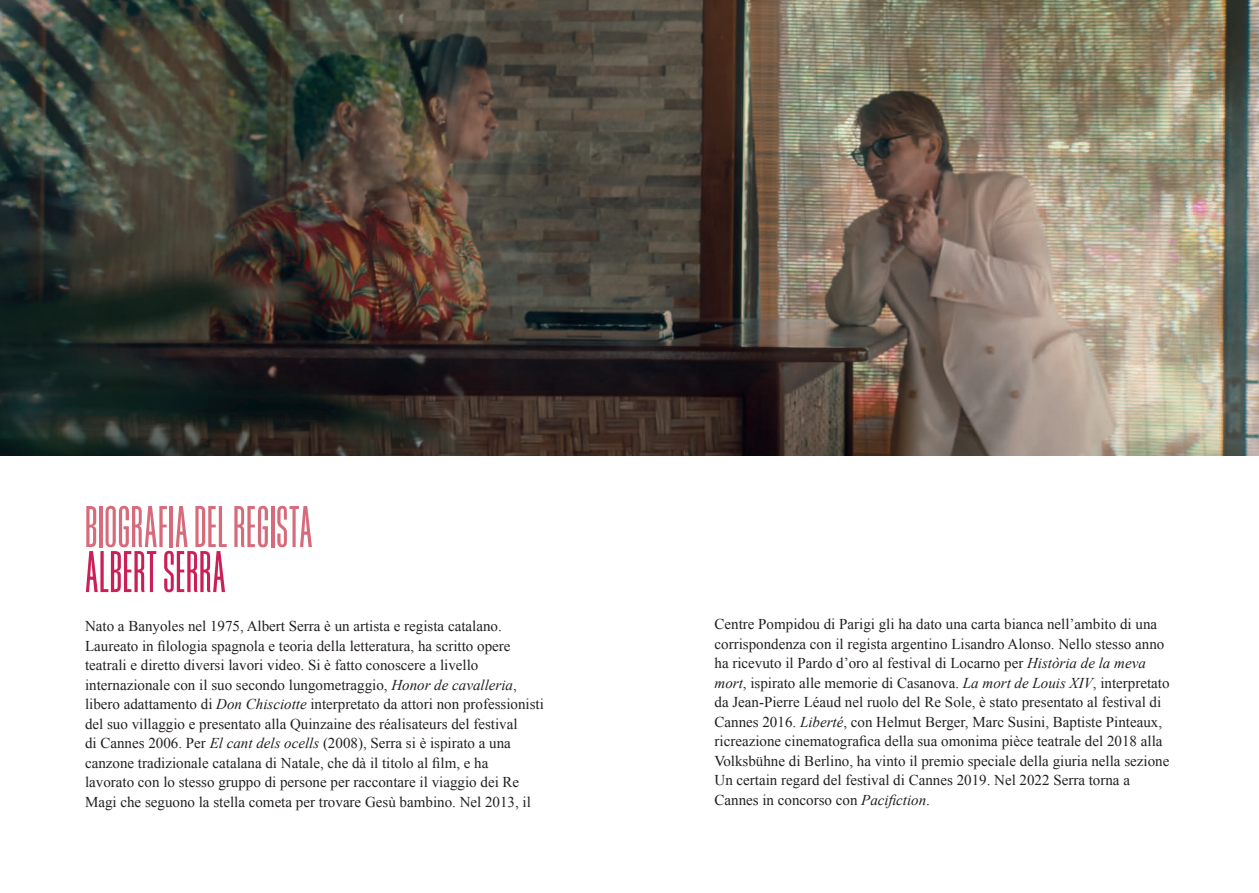
<style>
.page{position:relative;width:1259px;height:893px;background:#fff}
.page>*{position:absolute;margin:0;border:0;box-sizing:border-box;transform-origin:0 0}
.t1{font:61.5px "Bee Three";letter-spacing:.01em;color:#d66c7b}
.t2{font:61.5px "Bee Three";letter-spacing:.01em;color:#ca2057}
.t3{font:15px/19.5px "Times New Roman";color:#231f20}
.s1{font-style:italic}
</style>
<div class="page">
<img style="left:0;top:0;width:1259px;height:455px">
<h1 class="t1" style="left:85px;top:494px;width:229px">BIOGRAFIA DEL REGISTA</h1>
<h1 class="t2" style="left:85px;top:539px;width:142px">ALBERT SERRA</h1>
<p class="t3" style="left:85px;top:616px;width:460px">Nato a Banyoles nel 1975, Albert Serra è un artista e regista catalano.<br>Laureato in filologia spagnola e teoria della letteratura, ha scritto opere teatrali e diretto diversi lavori video. Si è fatto conoscere a livello internazionale con il suo secondo lungometraggio, <span class="s1">Honor de cavalleria</span>, libero adattamento di <span class="s1">Don Chisciotte</span> interpretato da attori non professionisti del suo villaggio e presentato alla Quinzaine des réalisateurs del festival<br>di Cannes 2006. Per <span class="s1">El cant dels ocells</span> (2008), Serra si è ispirato a una canzone tradizionale catalana di Natale, che dà il titolo al film, e ha<br>lavorato con lo stesso gruppo di persone per raccontare il viaggio dei Re Magi che seguono la stella cometa per trovare Gesù bambino. Nel 2013, il</p>
<p class="t3" style="left:714px;top:614px;width:456px">Centre Pompidou di Parigi gli ha dato una carta bianca nell’ambito di una corrispondenza con il regista argentino Lisandro Alonso. Nello stesso anno ha ricevuto il Pardo d’oro al festival di Locarno per <span class="s1">Història de la meva mort</span>, ispirato alle memorie di Casanova. <span class="s1">La mort de Louis XIV</span>, interpretato da Jean-Pierre Léaud nel ruolo del Re Sole, è stato presentato al festival di Cannes 2016. <span class="s1">Liberté</span>, con Helmut Berger, Marc Susini, Baptiste Pinteaux, ricreazione cinematografica della sua omonima pièce teatrale del 2018 alla Volksbühne di Berlino, ha vinto il premio speciale della giuria nella sezione Un certain regard del festival di Cannes 2019. Nel 2022 Serra torna a Cannes in concorso con <span class="s1">Pacifiction</span>.</p>
</div>
